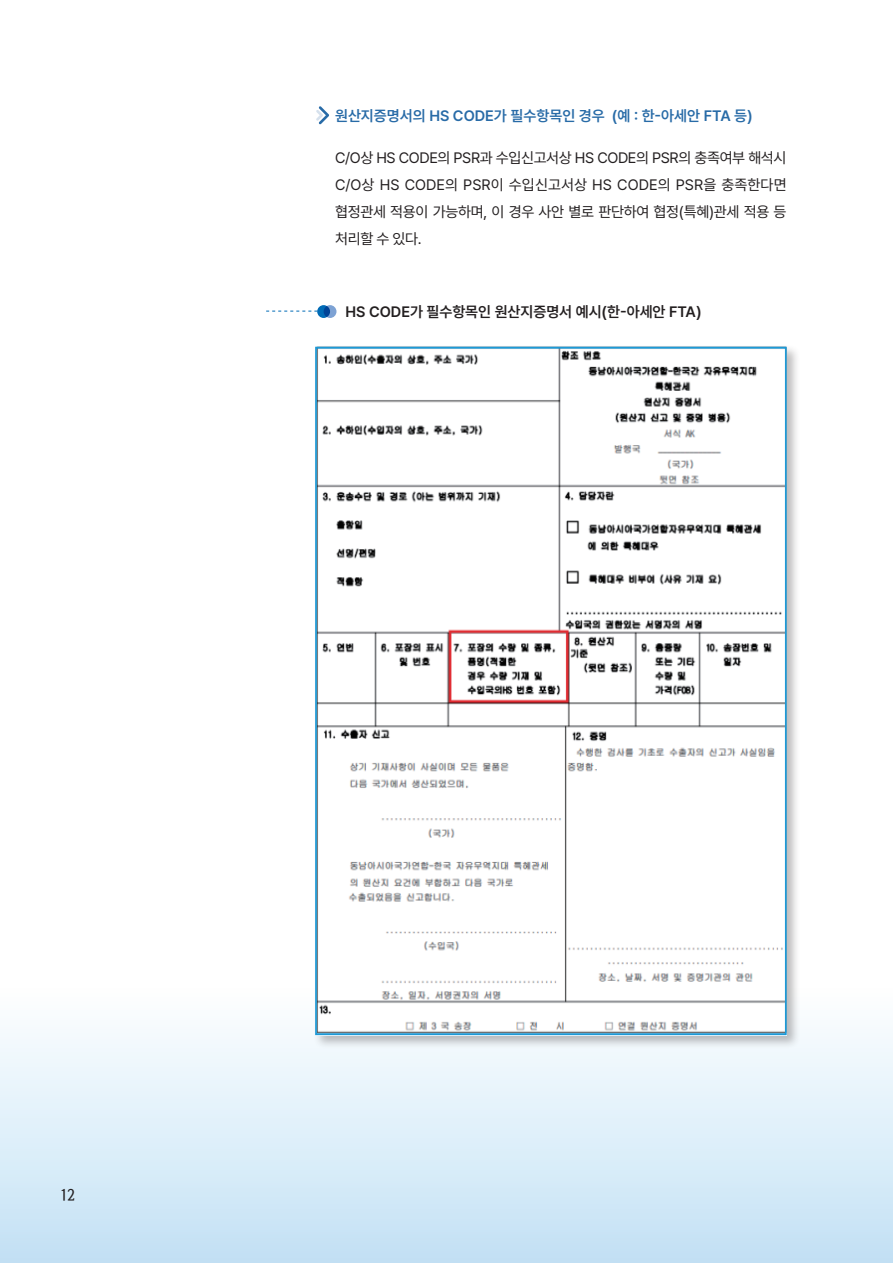
<style>
.page{position:relative;width:893px;height:1263px;background:#fff}
.page>*{position:absolute;margin:0;border:0;box-sizing:border-box;transform-origin:0 0}
.t1{font:16.5px "Se H CB";color:#231f20}
.t2{font:15px/27px "Pretendard";letter-spacing:-.02em;color:#231f20;text-align:justify}
.t3{font:600 15px "Pretendard";color:#286ba7}
.t4{font:600 15px "Pretendard";color:#231f20}
</style>
<div class="page">
<div style="left:0;top:929px;width:893px;height:334px;background:linear-gradient(to bottom,#fff,#c5e2f5)"></div>
<svg style="left:316px;top:106px;width:13px;height:18px"></svg>
<div style="left:317px;top:305px;width:13px;height:13px;background:#006bb6;border-radius:50%"></div>
<svg style="left:324px;top:305px;width:12px;height:13px"></svg>
<svg style="left:266px;top:311px;width:51px;height:1px"></svg>
<div style="left:313px;top:344px;width:488px;height:705px;background:#231f20;opacity:.3"></div>
<img style="left:318px;top:350px;width:466px;height:682px">
<div style="left:315px;top:347px;width:472px;height:688px;border:2px solid #1d99d6"></div>
<p class="t3" style="left:335px;top:105px;width:419px">원산지증명서의 HS CODE가 필수항목인 경우 (예 : 한-아세안 FTA 등)</p>
<p class="t2" style="left:335px;top:143px;width:453px">C/O상 HS CODE의 PSR과 수입신고서상 HS CODE의 PSR의 충족여부 해석시 C/O상 HS CODE의 PSR이 수입신고서상 HS CODE의 PSR을 충족한다면 협정관세 적용이 가능하며, 이 경우 사안 별로 판단하여 협정(특혜)관세 적용 등 처리할 수 있다.</p>
<p class="t4" style="left:346px;top:301px;width:357px">HS CODE가 필수항목인 원산지증명서 예시(한-아세안 FTA)</p>
<p class="t1" style="left:60px;top:1186px;width:16px">12</p>
</div>
